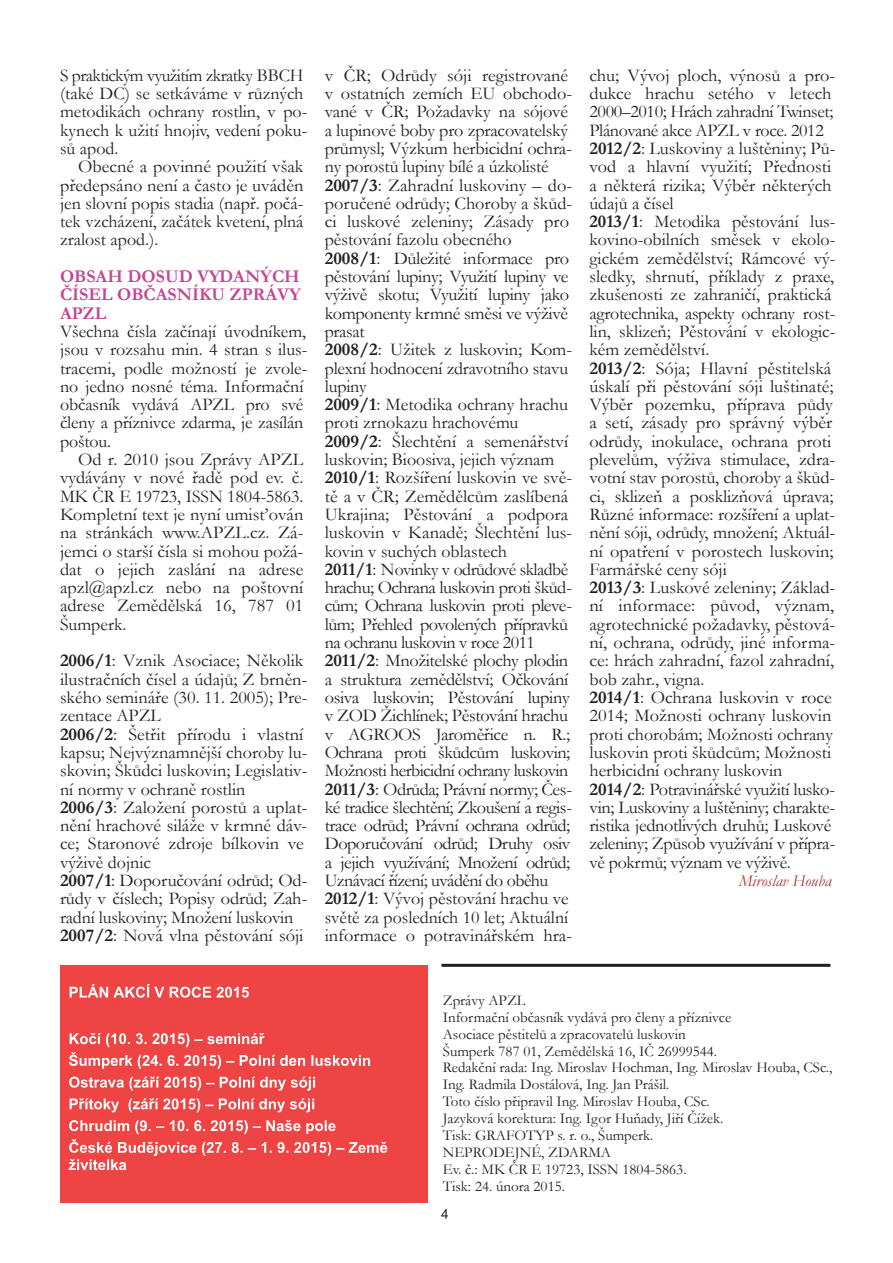
<style>
.page{position:relative;width:893px;height:1263px;background:#fff}
.page>*{position:absolute;margin:0;border:0;box-sizing:border-box;transform-origin:0 0}
.t1{font:18px/18.3px "Garamond";color:#231f20}
.t2{font:18px/18.3px "Garamond";letter-spacing:-.02em;color:#231f20}
.t3{font:700 18px/18.3px "Garamond";color:#c64496;text-align:justify}
.t4{font:italic 16.5px "Garamond";color:#a8352e}
.t5{font:15px/16.8px "Garamond";color:#231f20}
.s1{font-weight:700}
</style>
<div class="page">
<svg style="left:441px;top:1209px;width:7px;height:10px"></svg>
<hr style="left:441px;top:964px;width:389px;height:3px;background:#231f20">
<div style="left:60px;top:965px;width:367px;height:238px;background:#ee4443"></div>
<svg style="left:70px;top:984px;width:38px;height:13px"></svg>
<svg style="left:114px;top:984px;width:50px;height:14px"></svg>
<svg style="left:170px;top:986px;width:79px;height:12px"></svg>
<svg style="left:69px;top:1033px;width:236px;height:36px"></svg>
<svg style="left:311px;top:1055px;width:59px;height:11px"></svg>
<svg style="left:69px;top:1076px;width:145px;height:15px"></svg>
<svg style="left:220px;top:1076px;width:95px;height:15px"></svg>
<svg style="left:70px;top:1098px;width:49px;height:14px"></svg>
<svg style="left:128px;top:1098px;width:186px;height:14px"></svg>
<svg style="left:69px;top:1120px;width:318px;height:50px"></svg>
<p class="t1" style="left:60px;top:66px;width:249px">S praktickým využitím zkratky BBCH (také DC) se setkáváme v různých metodikách ochrany rostlin, v po&shy;kynech k užití hnojiv, vedení poku&shy;sů apod.</p>
<p class="t1" style="left:60px;top:158px;width:245px;text-align:justify;text-indent:18px">Obecné a povinné použití však předepsáno není a často je uváděn jen slovní popis stadia (např. počá&shy;tek vzcházení, začátek kvetení, plná zralost apod.).</p>
<p class="t3" style="left:60px;top:267px;width:243px">OBSAH DOSUD VYDANÝCH ČÍSEL OBČASNÍKU ZPRÁVY APZL</p>
<p class="t1" style="left:60px;top:322px;width:249px">Všechna čísla začínají úvodníkem, jsou v rozsahu min. 4 stran s ilus&shy;tracemi, podle možností je zvole&shy;no jedno nosné téma. Informační občasník vydává APZL pro své členy a příznivce zdarma, je zasílán poštou.</p>
<p class="t1" style="left:60px;top:450px;width:245px;text-align:justify;text-indent:18px">Od r. 2010 jsou Zprávy APZL vydávány v nové řadě pod ev. č.<br>MK ČR E 19723, ISSN 1804-5863.<br>Kompletní text je nyní umisťován na stránkách www.APZL.cz. Zá&shy;jemci o starší čísla si mohou požá&shy;dat o jejich zaslání na adrese apzl@apzl.cz nebo na poštovní adrese Zemědělská 16, 787 01<br>Šumperk.</p>
<p class="t1" style="left:60px;top:652px;width:249px"><span class="s1">2006/1</span>: Vznik Asociace; Několik ilustračních čísel a údajů; Z brněn&shy;ského semináře (30. 11. 2005); Pre&shy;zentace APZL<br><span class="s1">2006/2</span>: Šetřit přírodu i vlastní kapsu; Nejvýznamnější choroby lu&shy;skovin; Škůdci luskovin; Legislativ&shy;ní normy v ochraně rostlin<br><span class="s1">2006/3</span>: Založení porostů a uplat&shy;nění hrachové siláže v krmné dáv&shy;ce; Staronové zdroje bílkovin ve výživě dojnic<br><span class="s1">2007/1</span>: Doporučování odrůd; Od&shy;růdy v číslech; Popisy odrůd; Zah&shy;radní luskoviny; Množení luskovin<br><span class="s1">2007/2</span>: Nová vlna pěstování sóji</p>
<p class="t2" style="left:325px;top:66px;width:249px">v ČR; Odrůdy sóji registrované v ostatních zemích EU obchodo&shy;vané v ČR; Požadavky na sójové a lupinové boby pro zpracovatelský průmysl; Výzkum herbicidní ochra&shy;ny porostů lupiny bílé a úzkolisté<br><span class="s1">2007/3</span>: Zahradní luskoviny – do&shy;poručené odrůdy; Choroby a škůd&shy;ci luskové zeleniny; Zásady pro pěstování fazolu obecného<br><span class="s1">2008/1</span>: Důležité informace pro pěstování lupiny; Využití lupiny ve výživě skotu; Využití lupiny jako komponenty krmné směsi ve výživě prasat<br><span class="s1">2008/2</span>: Užitek z luskovin; Kom&shy;plexní hodnocení zdravotního stavu lupiny<br><span class="s1">2009/1</span>: Metodika ochrany hrachu proti zrnokazu hrachovému<br><span class="s1">2009/2</span>: Šlechtění a semenářství luskovin; Bioosiva, jejich význam<br><span class="s1">2010/1</span>: Rozšíření luskovin ve svě&shy;tě a v ČR; Zemědělcům zaslíbená<br>Ukrajina; Pěstování a podpora luskovin v Kanadě; Šlechtění lus&shy;kovin v suchých oblastech<br><span class="s1">2011/1</span>: Novinky v odrůdové skladbě hrachu; Ochrana luskovin proti škůd&shy;cům; Ochrana luskovin proti pleve&shy;lům; Přehled povolených přípravků na ochranu luskovin v roce 2011<br><span class="s1">2011/2</span>: Množitelské plochy plodin a struktura zemědělství; Očkování osiva luskovin; Pěstování lupiny v ZOD Žichlínek; Pěstování hrachu v AGROOS Jaroměřice n. R.;<br>Ochrana proti škůdcům luskovin;<br>Možnosti herbicidní ochrany luskovin<br><span class="s1">2011/3</span>: Odrůda; Právní normy; Čes&shy;ké tradice šlechtění; Zkoušení a regis&shy;trace odrůd; Právní ochrana odrůd;<br>Doporučování odrůd; Druhy osiv a jejich využívání; Množení odrůd;<br>Uznávací řízení; uvádění do oběhu<br><span class="s1">2012/1</span>: Vývoj pěstování hrachu ve světě za posledních 10 let; Aktuální informace o potravinářském hra-</p>
<p class="t1" style="left:589px;top:66px;width:247px">chu; Vývoj ploch, výnosů a pro&shy;dukce hrachu setého v letech<br>2000–2010; Hrách zahradní Twinset;<br>Plánované akce APZL v roce. 2012<br><span class="s1">2012/2</span>: Luskoviny a luštěniny; Pů&shy;vod a hlavní využití; Přednosti a některá rizika; Výběr některých údajů a čísel<br><span class="s1">2013/1</span>: Metodika pěstování lus&shy;kovino-obilních směsek v ekolo&shy;gickém zemědělství; Rámcové vý&shy;sledky, shrnutí, příklady z praxe, zkušenosti ze zahraničí, praktická agrotechnika, aspekty ochrany rost&shy;lin, sklizeň; Pěstování v ekologic&shy;kém zemědělství.<br><span class="s1">2013/2</span>: Sója; Hlavní pěstitelská úskalí při pěstování sóji luštinaté;<br>Výběr pozemku, příprava půdy a setí, zásady pro správný výběr odrůdy, inokulace, ochrana proti plevelům, výživa stimulace, zdra&shy;votní stav porostů, choroby a škůd&shy;ci, sklizeň a posklizňová úprava;<br>Různé informace: rozšíření a uplat&shy;nění sóji, odrůdy, množení; Aktuál&shy;ní opatření v porostech luskovin;<br>Farmářské ceny sóji<br><span class="s1">2013/3</span>: Luskové zeleniny; Základ&shy;ní informace: původ, význam, agrotechnické požadavky, pěstová&shy;ní, ochrana, odrůdy, jiné informa&shy;ce: hrách zahradní, fazol zahradní, bob zahr., vigna.<br><span class="s1">2014/1</span>: Ochrana luskovin v roce<br>2014; Možnosti ochrany luskovin proti chorobám; Možnosti ochrany luskovin proti škůdcům; Možnosti herbicidní ochrany luskovin<br><span class="s1">2014/2</span>: Potravinářské využití lusko&shy;vin; Luskoviny a luštěniny; charakte&shy;ristika jednotlivých druhů; Luskové zeleniny; Způsob využívání v přípra&shy;vě pokrmů; význam ve výživě.</p>
<p class="t4" style="left:739px;top:872px;width:94px">Miroslav Houba</p>
<p class="t5" style="left:443px;top:992px;width:391px">Zprávy APZL<br>Informační občasník vydává pro členy a příznivce<br>Asociace pěstitelů a zpracovatelů luskovin<br>Šumperk 787 01, Zemědělská 16, IČ 26999544.<br>Redakční rada: Ing. Miroslav Hochman, Ing. Miroslav Houba, CSc., Ing. Radmila Dostálová, Ing. Jan Prášil.<br>Toto číslo připravil Ing. Miroslav Houba, CSc.<br>Jazyková korektura: Ing. Igor Huňady, Jiří Čížek.<br>Tisk: GRAFOTYP s. r. o., Šumperk.<br>NEPRODEJNÉ, ZDARMA<br>Ev. č.: MK ČR E 19723, ISSN 1804-5863.<br>Tisk: 24. února 2015.</p>
</div>
